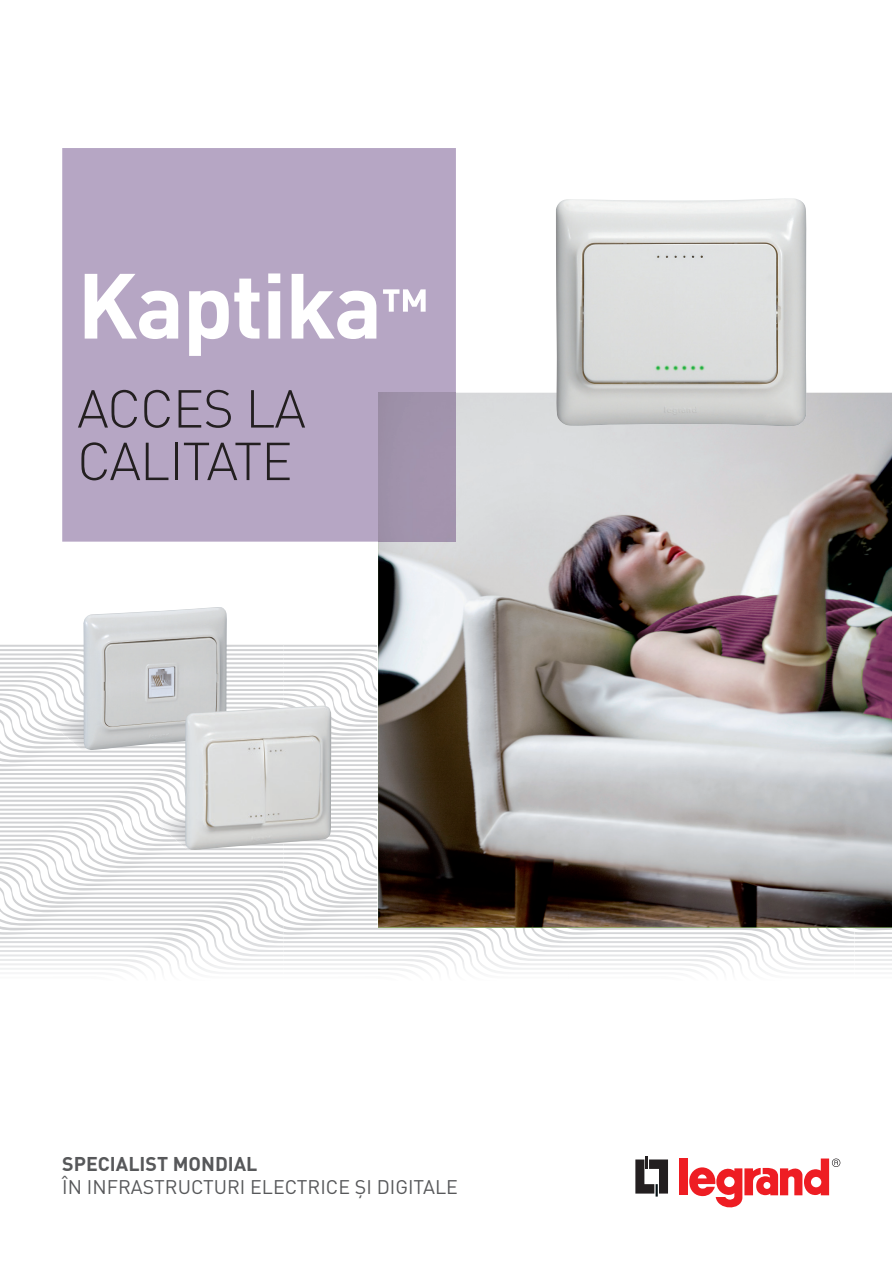
<style>
.page{position:relative;width:892px;height:1262px;background:#fff}
.page>*{position:absolute;margin:0;border:0;box-sizing:border-box;transform-origin:0 0}
.t1{font:700 90.9px "DIN";letter-spacing:-.02em;color:#fff}
.t2{font:300 52.5px/52.5px "DIN";letter-spacing:-.02em;color:#231f20}
.t3{font:19.5px "DIN Pro";color:#57585a}
.t4{font:700 19.5px "DIN";color:#57585a}
.s1{font-size:52.2px}
</style>
<div class="page">
<svg style="left:0;top:925px;width:891px;height:47px"></svg>
<svg style="left:0;top:810px;width:148px;height:3px"></svg>
<svg style="left:0;top:644px;width:283px;height:166px"></svg>
<img style="left:378px;top:392px;width:513px;height:535px">
<svg style="left:635px;top:1156px;width:32px;height:40px"></svg>
<div style="left:679px;top:1158px;width:8px;height:36px;background:#ee1d23"></div>
<svg style="left:689px;top:1158px;width:151px;height:50px"></svg>
<div style="left:62px;top:148px;width:393px;height:393px;background:#b6a6c4"></div>
<div style="left:378px;top:392px;width:77px;height:149px;background:#a193ac"></div>
<img style="left:48px;top:711px;width:35px;height:37px">
<img style="left:153px;top:810px;width:27px;height:36px">
<img style="left:159px;top:812px;width:26px;height:37px">
<svg style="left:283px;top:644px;width:95px;height:167px"></svg>
<img style="left:83px;top:607px;width:144px;height:143px">
<img style="left:185px;top:705px;width:146px;height:145px">
<img style="left:555px;top:198px;width:251px;height:228px">
<h1 class="t1" style="left:77px;top:269px;width:353px">Kaptika<span class="s1">™</span></h1>
<h2 class="t2" style="left:77px;top:388px;width:230px">ACCES LA<br>CALITATE</h2>
<p class="t4" style="left:62px;top:1155px;width:197px">SPECIALIST MONDIAL</p>
<p class="t3" style="left:62px;top:1179px;width:397px">ÎN INFRASTRUCTURI ELECTRICE ŞI DIGITALE</p>
</div>
